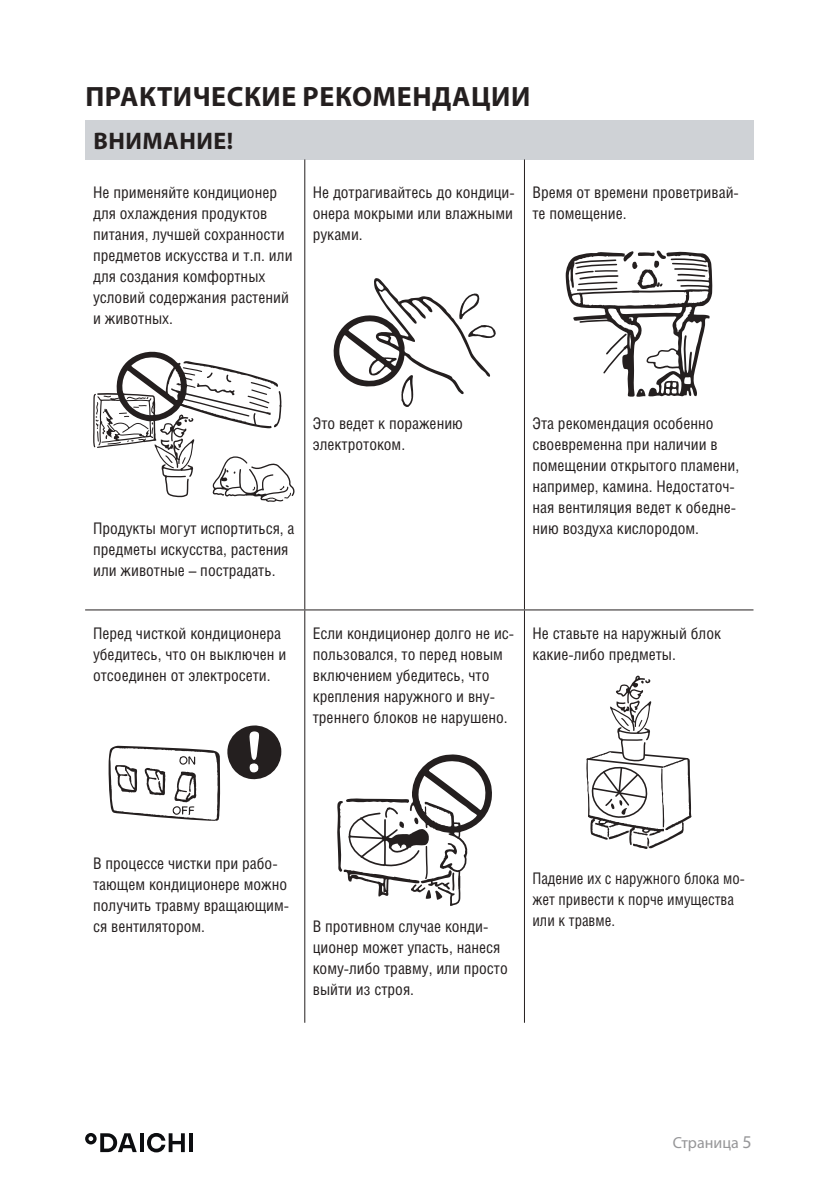
<style>
.page{position:relative;width:840px;height:1191px;background:#fff}
.page>*{position:absolute;margin:0;border:0;box-sizing:border-box;transform-origin:0 0}
.t1{font:700 28px "Myriad Pro";letter-spacing:.02em;color:#241f1f}
.t2{font:700 24px "Myriad Pro";letter-spacing:.02em;color:#241f1f}
.t3{font:16px/21px "Helios Cond";color:#241f1f}
.t4{font:16px/21px "Helios Cond";color:#241f1f;scale:.95 1}
.t5{font:16px "Myriad Pro";color:#969698}
.s1{font-size:18px}
</style>
<div class="page">
<hr style="left:140px;top:1133px;width:3px;height:19px;background:#0c0d10">
<hr style="left:189px;top:1133px;width:4px;height:19px;background:#0c0d10">
<svg style="left:147px;top:1133px;width:38px;height:19px"></svg>
<svg style="left:85px;top:1133px;width:52px;height:19px"></svg>
<div style="left:85px;top:120px;width:668px;height:39px;background:#cfd2d6"></div>
<hr style="left:304px;top:159px;width:1px;height:450px;background:#241f1f">
<hr style="left:523px;top:159px;width:1px;height:450px;background:#241f1f">
<hr style="left:85px;top:609px;width:219px;height:1px;background:#241f1f">
<hr style="left:304px;top:609px;width:220px;height:1px;background:#241f1f">
<hr style="left:304px;top:610px;width:1px;height:412px;background:#241f1f">
<hr style="left:524px;top:609px;width:229px;height:1px;background:#241f1f">
<hr style="left:523px;top:610px;width:1px;height:412px;background:#241f1f">
<svg style="left:93px;top:351px;width:201px;height:151px"></svg>
<svg style="left:333px;top:278px;width:162px;height:129px"></svg>
<svg style="left:565px;top:250px;width:146px;height:147px"></svg>
<svg style="left:108px;top:725px;width:173px;height:96px"></svg>
<svg style="left:337px;top:754px;width:154px;height:152px"></svg>
<svg style="left:586px;top:675px;width:105px;height:174px"></svg>
<h1 class="t1" style="left:85px;top:78px;width:446px">ПРАКТИЧЕСКИЕ РЕКОМЕНДАЦИИ</h1>
<h2 class="t2" style="left:93px;top:125px;width:141px">ВНИМАНИЕ!</h2>
<p class="t3" style="left:93px;top:181px;width:201px">Не применяйте кондиционер для охлаждения продуктов питания, лучшей сохранности предметов искусства и т.п. или для создания комфортных условий содержания растений и животных.</p>
<p class="t3" style="left:532px;top:181px;width:208px">Время от времени проветривай&shy;те помещение.</p>
<p class="t3" style="left:312px;top:181px;width:203px;text-align:justify">Не дотрагивайтесь до кондици&shy;онера мокрыми или влажными руками.</p>
<p class="t3" style="left:312px;top:412px;width:152px">Это ведет к поражению электротоком.</p>
<p class="t3" style="left:93px;top:517px;width:203px">Продукты могут испортиться, а предметы искусства, растения или животные – пострадать.</p>
<p class="t3" style="left:93px;top:622px;width:194px">Перед чисткой кондиционера убедитесь, что он выключен и отсоединен от электросети.</p>
<p class="t3" style="left:312px;top:622px;width:203px">Если кондиционер долго не ис&shy;пользовался, то перед новым включением убедитесь, что крепления наружного и вну&shy;треннего блоков не нарушено.</p>
<p class="t3" style="left:532px;top:412px;width:208px">Эта рекомендация особенно своевременна при наличии в помещении открытого пламени, например, камина. Недостаточ&shy;ная вентиляция ведет к обедне&shy;нию воздуха кислородом.</p>
<p class="t3" style="left:532px;top:622px;width:190px">Не ставьте на наружный блок какие-либо предметы.</p>
<p class="t3" style="left:93px;top:853px;width:197px">В процессе чистки при рабо&shy;тающем кондиционере можно получить травму вращающим&shy;ся вентилятором.</p>
<p class="t3" style="left:312px;top:916px;width:196px">В противном случае конди&shy;ционер может упасть, нанеся кому-либо травму, или просто выйти из строя.</p>
<p class="t4" style="left:532px;top:868px;width:225px">Падение их с наружного блока мо&shy;жет привести к порче имущества или к травме.</p>
<p class="t5" style="left:672px;top:1132px;width:80px">Страница <span class="s1">5</span></p>
</div>
